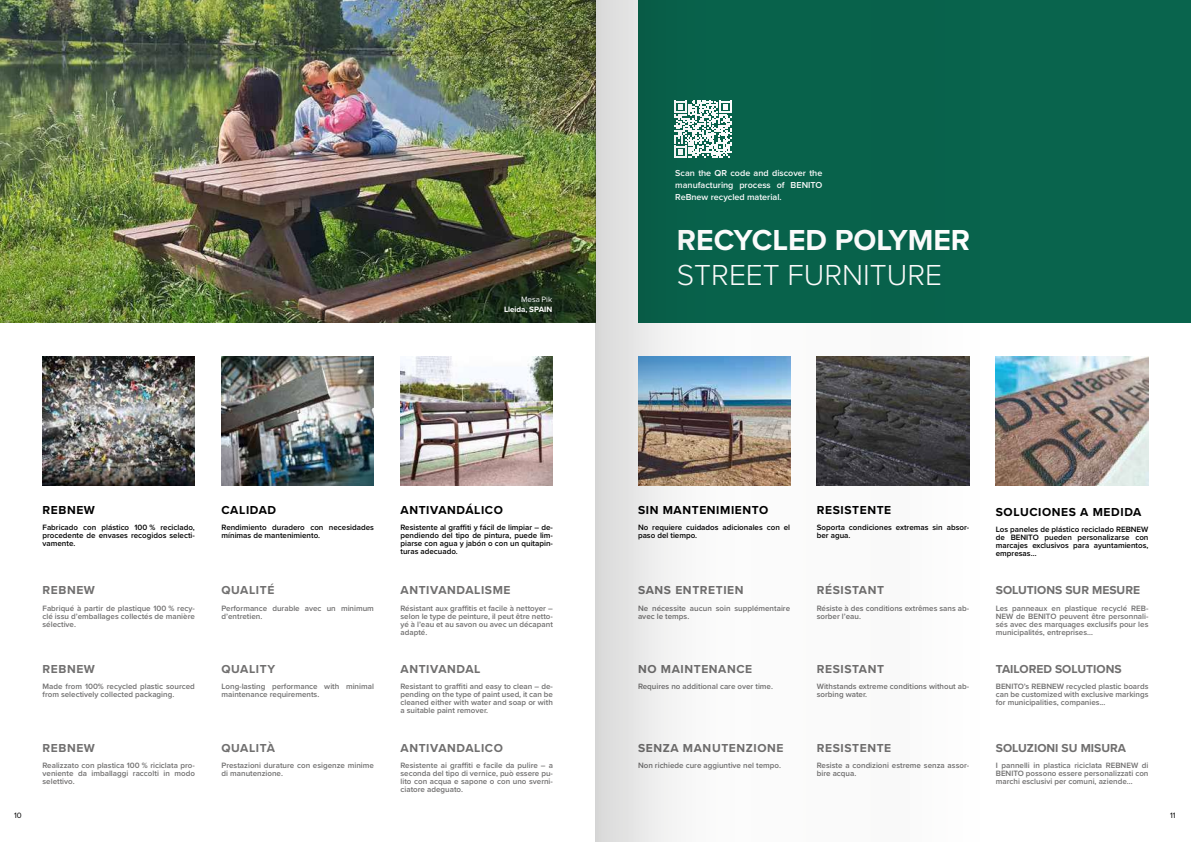
<style>
.page{position:relative;width:1191px;height:842px;background:#fff}
.page>*{position:absolute;margin:0;border:0;box-sizing:border-box;transform-origin:0 0}
.t1{font:700 30px "Proxima Nova";color:#fff}
.t2{font:300 30px "Proxima Nova";color:#fff}
.t3{font:700 12px "Proxima Nova";letter-spacing:.05em;color:#706f6f}
.t4{font:700 12px "Proxima Nova";letter-spacing:.05em;color:#000}
.t5{font:700 12px "Proxima Nova";color:#706f6f}
.t6{font:600 9px/12px "Proxima Nova";color:#fff;text-align:justify}
.t7{font:600 8px/8px "Proxima Nova";color:#706f6f;text-align:justify}
.t8{font:600 8px/8px "Proxima Nova";color:#000;text-align:justify}
.t9{font:700 8px "Proxima Nova";letter-spacing:-.005em;color:#fff}
.t10{font:8px "Proxima Nova";letter-spacing:-.005em;color:#fff}
.t11{font:8px "Proxima Nova";color:#000}
</style>
<div class="page">
<div style="left:638px;top:0;width:553px;height:323px;background:#09644d"></div>
<img style="left:0;top:0;width:595px;height:323px">
<img style="left:43px;top:356px;width:152px;height:130px">
<img style="left:400px;top:356px;width:153px;height:130px">
<img style="left:221px;top:356px;width:153px;height:130px">
<img style="left:1029px;top:356px;width:119px;height:130px">
<svg style="left:595px;top:0;width:434px;height:842px"></svg>
<p class="t6" style="left:675px;top:167px;width:149px">Scan the QR code and discover the manufacturing process of BENITO ReBnew recycled material.</p>
<p class="t10" style="left:521px;top:293px;width:33px">Mesa Pik</p>
<p class="t9" style="left:504px;top:303px;width:49px">Lleida, SPAIN</p>
<h2 class="t4" style="left:43px;top:501px;width:54px">REBNEW</h2>
<p class="t8" style="left:43px;top:523px;width:154px">Fabricado con plástico 100 % reciclado, procedente de envases recogidos selecti&shy;vamente.</p>
<h2 class="t3" style="left:43px;top:581px;width:54px">REBNEW</h2>
<p class="t7" style="left:43px;top:604px;width:154px">Fabriqué à partir de plastique 100 % recy&shy;clé issu d’emballages collectés de manière sélective.</p>
<h2 class="t3" style="left:43px;top:660px;width:54px">REBNEW</h2>
<p class="t7" style="left:43px;top:682px;width:154px">Made from 100% recycled plastic sourced from selectively collected packaging.</p>
<h2 class="t3" style="left:43px;top:739px;width:54px">REBNEW</h2>
<p class="t7" style="left:43px;top:761px;width:154px">Realizzato con plastica 100 % riciclata pro&shy;veniente da imballaggi raccolti in modo selettivo.</p>
<h2 class="t4" style="left:221px;top:501px;width:56px">CALIDAD</h2>
<p class="t8" style="left:221px;top:523px;width:154px">Rendimiento duradero con necesidades mínimas de mantenimiento.</p>
<h2 class="t3" style="left:221px;top:581px;width:54px">QUALITÉ</h2>
<p class="t7" style="left:221px;top:604px;width:154px">Performance durable avec un minimum d’entretien.</p>
<h2 class="t3" style="left:221px;top:660px;width:55px">QUALITY</h2>
<p class="t7" style="left:221px;top:682px;width:154px">Long-lasting performance with minimal maintenance requirements.</p>
<h2 class="t3" style="left:221px;top:739px;width:55px">QUALITÀ</h2>
<p class="t7" style="left:221px;top:761px;width:154px">Prestazioni durature con esigenze minime di manutenzione.</p>
<h2 class="t4" style="left:400px;top:501px;width:104px">ANTIVANDÁLICO</h2>
<p class="t8" style="left:400px;top:523px;width:154px">Resistente al graffiti y fácil de limpiar – de&shy;pendiendo del tipo de pintura, puede lim&shy;piarse con agua y jabón o con un quitapin&shy;turas adecuado.</p>
<h2 class="t3" style="left:400px;top:581px;width:112px">ANTIVANDALISME</h2>
<p class="t7" style="left:400px;top:604px;width:154px">Résistant aux graffitis et facile à nettoyer – selon le type de peinture, il peut être netto&shy;yé à l’eau et au savon ou avec un décapant adapté.</p>
<h2 class="t3" style="left:400px;top:660px;width:81px">ANTIVANDAL</h2>
<p class="t7" style="left:400px;top:682px;width:154px">Resistant to graffiti and easy to clean – de&shy;pending on the type of paint used, it can be cleaned either with water and soap or with a suitable paint remover.</p>
<h2 class="t3" style="left:400px;top:739px;width:104px">ANTIVANDALICO</h2>
<p class="t7" style="left:400px;top:761px;width:154px">Resistente ai graffiti e facile da pulire – a seconda del tipo di vernice, può essere pu&shy;lito con acqua e sapone o con uno sverni&shy;ciatore adeguato.</p>
<h1 class="t1" style="left:677px;top:218px;width:295px">RECYCLED POLYMER</h1>
<h1 class="t2" style="left:677px;top:253px;width:267px">STREET FURNITURE</h1>
<h2 class="t4" style="left:638px;top:501px;width:132px">SIN MANTENIMIENTO</h2>
<p class="t8" style="left:638px;top:523px;width:154px">No requiere cuidados adicionales con el paso del tiempo.</p>
<h2 class="t3" style="left:638px;top:581px;width:107px">SANS ENTRETIEN</h2>
<p class="t7" style="left:638px;top:604px;width:154px">Ne nécessite aucun soin supplémentaire avec le temps.</p>
<h2 class="t3" style="left:638px;top:660px;width:116px">NO MAINTENANCE</h2>
<p class="t7" style="left:638px;top:682px;width:136px">Requires no additional care over time.</p>
<h2 class="t3" style="left:638px;top:739px;width:147px">SENZA MANUTENZIONE</h2>
<p class="t7" style="left:638px;top:761px;width:144px">Non richiede cure aggiuntive nel tempo.</p>
<h2 class="t4" style="left:817px;top:501px;width:76px">RESISTENTE</h2>
<p class="t8" style="left:817px;top:523px;width:154px">Soporta condiciones extremas sin absor&shy;ber agua.</p>
<h2 class="t3" style="left:817px;top:581px;width:69px">RÉSISTANT</h2>
<p class="t7" style="left:817px;top:604px;width:154px">Résiste à des conditions extrêmes sans ab&shy;sorber l’eau.</p>
<h2 class="t3" style="left:817px;top:660px;width:69px">RESISTANT</h2>
<p class="t7" style="left:817px;top:682px;width:154px">Withstands extreme conditions without ab&shy;sorbing water.</p>
<h2 class="t3" style="left:817px;top:739px;width:76px">RESISTENTE</h2>
<p class="t7" style="left:817px;top:761px;width:154px">Resiste a condizioni estreme senza assor&shy;bire acqua.</p>
<h2 class="t4" style="left:995px;top:503px;width:147px">SOLUCIONES A MEDIDA</h2>
<p class="t8" style="left:995px;top:525px;width:154px">Los paneles de plástico reciclado REBNEW de BENITO pueden personalizarse con marcajes exclusivos para ayuntamientos, empresas…</p>
<h2 class="t5" style="left:995px;top:581px;width:146px">SOLUTIONS SUR MESURE</h2>
<p class="t7" style="left:995px;top:604px;width:154px">Les panneaux en plastique recyclé REB-NEW de BENITO peuvent être personnali&shy;sés avec des marquages exclusifs pour les municipalités, entreprises…</p>
<h2 class="t5" style="left:995px;top:660px;width:127px">TAILORED SOLUTIONS</h2>
<p class="t7" style="left:995px;top:682px;width:154px">BENITO’s REBNEW recycled plastic boards can be customized with exclusive markings for municipalities, companies...</p>
<h2 class="t5" style="left:995px;top:739px;width:132px">SOLUZIONI SU MISURA</h2>
<p class="t7" style="left:995px;top:761px;width:154px">I pannelli in plastica riciclata REBNEW di BENITO possono essere personalizzati con marchi esclusivi per comuni, aziende…</p>
<p class="t11" style="left:14px;top:810px;width:9px">10</p>
<p class="t11" style="left:1170px;top:810px;width:7px">11</p>
</div>
